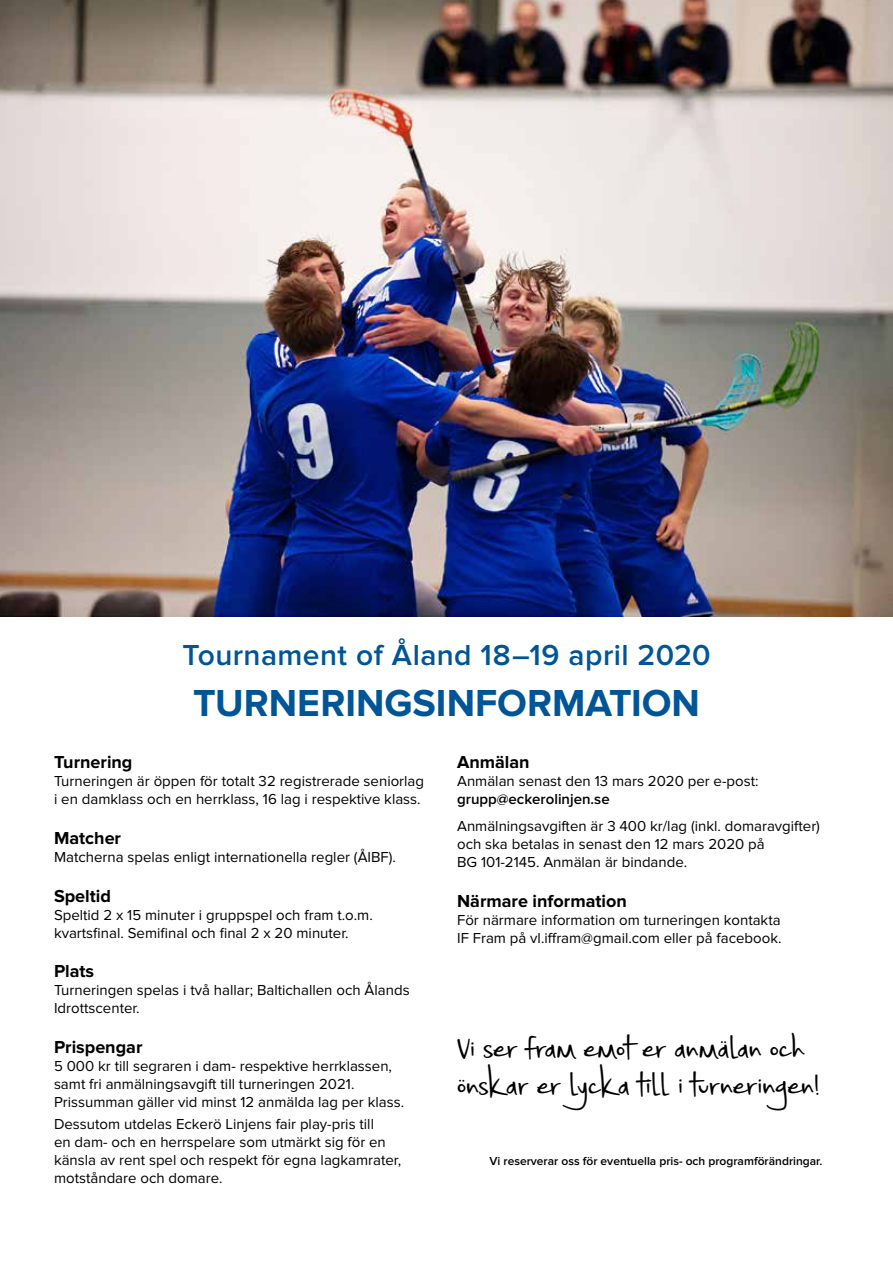
<style>
.page{position:relative;width:893px;height:1263px;background:#fff}
.page>*{position:absolute;margin:0;border:0;box-sizing:border-box;transform-origin:0 0}
.t1{font:49.5px/37.5px "Small Town Skyline";color:#000}
.t2{font:700 39px "Proxima Nova";color:#005597}
.t3{font:600 30px "Proxima Nova";letter-spacing:.015em;color:#005597}
.t4{font:700 18px "Proxima Nova";color:#000}
.t5{font:15px/18px "Proxima Nova";color:#000}
.t6{font:600 15px "Proxima Nova";color:#000}
.t7{font:600 12px "Proxima Nova";color:#000}
</style>
<div class="page">
<img style="left:0;top:0;width:893px;height:616px">
<h3 class="t3" style="left:182px;top:638px;width:530px">Tournament of Åland 18–19 april 2020</h3>
<h2 class="t2" style="left:193px;top:681px;width:508px">TURNERINGSINFORMATION</h2>
<p class="t4" style="left:54px;top:752px;width:80px">Turnering</p>
<p class="t5" style="left:54px;top:773px;width:372px">Turneringen är öppen för totalt 32 registrerade seniorlag i en damklass och en herrklass, 16 lag i respektive klass.</p>
<p class="t4" style="left:54px;top:828px;width:69px">Matcher</p>
<p class="t5" style="left:54px;top:848px;width:343px">Matcherna spelas enligt internationella regler (ÅIBF).</p>
<p class="t4" style="left:54px;top:885px;width:58px">Speltid</p>
<p class="t5" style="left:54px;top:906px;width:320px">Speltid 2 x 15 minuter i gruppspel och fram t.o.m. kvartsfinal. Semifinal och final 2 x 20 minuter.</p>
<p class="t4" style="left:54px;top:961px;width:42px">Plats</p>
<p class="t5" style="left:54px;top:981px;width:357px">Turneringen spelas i två hallar; Baltichallen och Ålands<br>Idrottscenter.</p>
<p class="t4" style="left:54px;top:1036px;width:90px">Prispengar</p>
<p class="t5" style="left:54px;top:1057px;width:352px">5 000 kr till segraren i dam- respektive herrklassen, samt fri anmälningsavgift till turneringen 2021.<br>Prissumman gäller vid minst 12 anmälda lag per klass.</p>
<p class="t5" style="left:54px;top:1115px;width:349px">Dessutom utdelas Eckerö Linjens fair play-pris till<br>en dam- och en herrspelare som utmärkt sig för en känsla av rent spel och respekt för egna lagkamrater, motståndare och domare.</p>
<p class="t4" style="left:457px;top:752px;width:74px">Anmälan</p>
<p class="t5" style="left:457px;top:773px;width:303px">Anmälan senast den 13 mars 2020 per e-post:</p>
<p class="t6" style="left:457px;top:791px;width:154px">grupp@eckerolinjen.se</p>
<p class="t5" style="left:457px;top:817px;width:364px">Anmälningsavgiften är 3 400 kr/lag (inkl. domaravgifter) och ska betalas in senast den 12 mars 2020 på<br>BG 101-2145. Anmälan är bindande.</p>
<p class="t4" style="left:457px;top:890px;width:171px">Närmare information</p>
<p class="t5" style="left:457px;top:911px;width:326px">För närmare information om turneringen kontakta<br>IF Fram på vl.iffram@gmail.com eller på facebook.</p>
<h1 class="t1" style="left:457px;top:1031px;width:363px">Vi ser fram emot er anmälan och önskar er lycka till i turneringen!</h1>
<p class="t7" style="left:489px;top:1154px;width:334px">Vi reserverar oss för eventuella pris- och programförändringar.</p>
</div>
